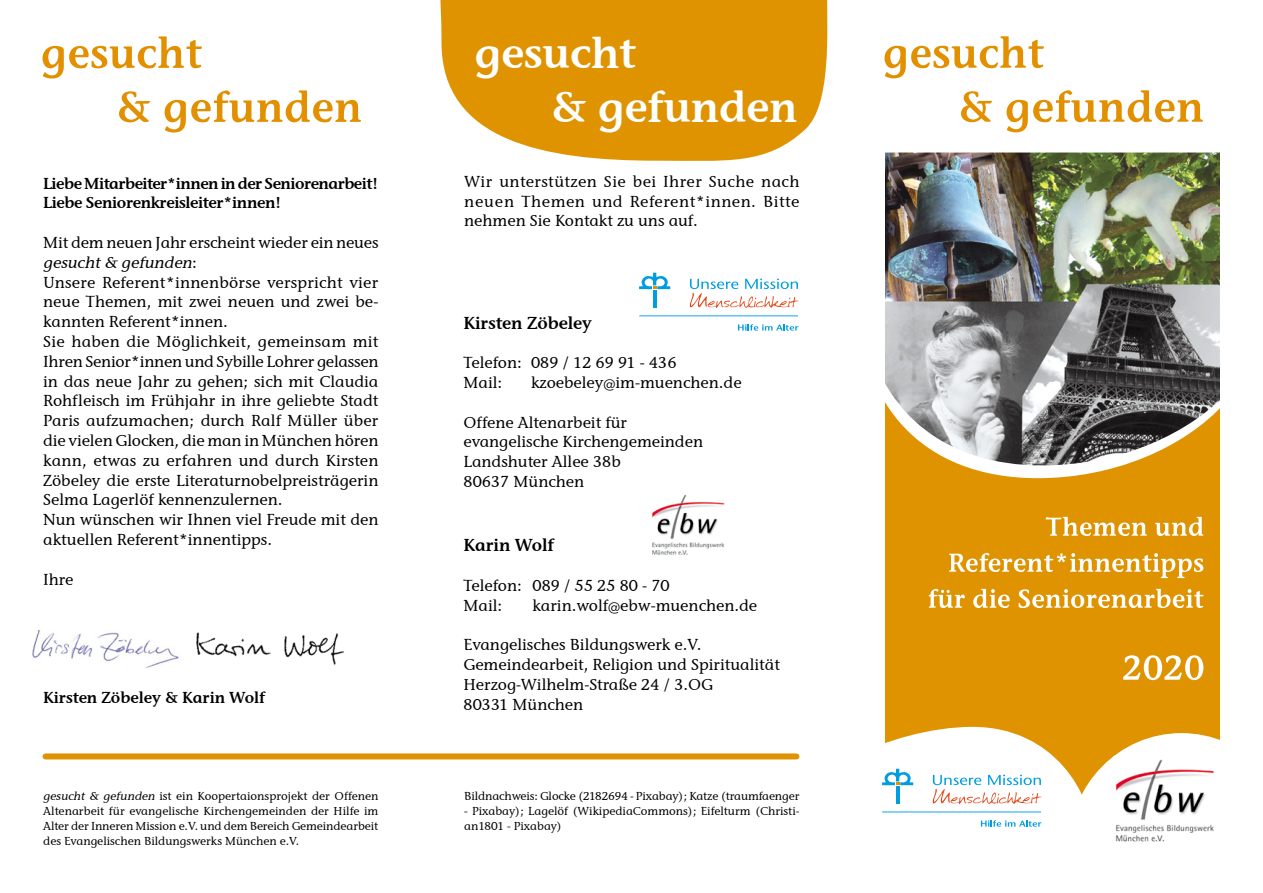
<style>
.page{position:relative;width:1263px;height:893px;background:#fff}
.page>*{position:absolute;margin:0;border:0;box-sizing:border-box;transform-origin:0 0}
.t1{font:600 45px/54px "Stone Infor EF";color:#fff}
.t2{font:600 18px "Stone Infor EF";color:#000}
.t3{font:500 16.5px/19.8px "Stone Infor EF";color:#000}
.t4{font:600 16.5px/19.8px "Stone Infor EF";letter-spacing:-.02em;color:#000}
.t5{font:600 16.5px "Stone Infor EF";color:#000}
.t6{font:500 12px/15px "Stone Infor EF";color:#000;text-align:justify}
.s1{font-style:italic}
</style>
<div class="page">
<svg style="left:440px;top:0;width:388px;height:161px;background:#e29e1a"></svg>
<div style="left:884px;top:217px;width:336px;height:630px;background:#df9300"></div>
<svg style="left:1093px;top:733px;width:127px;height:114px"></svg>
<img style="left:1113px;top:756px;width:105px;height:90px">
<svg style="left:789px;top:727px;width:304px;height:120px;fill:#fff"></svg>
<div style="left:881px;top:769px;width:161px;height:58px;background:#fff"></div>
<svg style="left:981px;top:820px;width:60px;height:7px"></svg>
<hr style="left:882px;top:812px;width:159px;height:1px;background:#009ee0">
<svg style="left:933px;top:775px;width:108px;height:29px"></svg>
<svg style="left:882px;top:769px;width:31px;height:16px"></svg>
<hr style="left:896px;top:786px;width:3px;height:17px;background:#009ee0">
<img style="left:652px;top:495px;width:73px;height:60px">
<svg style="left:738px;top:324px;width:61px;height:7px"></svg>
<hr style="left:639px;top:316px;width:159px;height:1px;background:#009ee0">
<svg style="left:690px;top:279px;width:109px;height:29px"></svg>
<svg style="left:639px;top:273px;width:31px;height:16px"></svg>
<hr style="left:653px;top:290px;width:3px;height:17px;background:#009ee0">
<svg style="left:884px;top:465px;width:239px;height:14px"></svg>
<svg style="left:43px;top:36px;width:159px;height:43px"></svg>
<svg style="left:119px;top:90px;width:242px;height:43px"></svg>
<img style="left:884px;top:153px;width:336px;height:312px">
<div style="left:828px;top:144px;width:56px;height:607px;background:#fff"></div>
<svg style="left:1045px;top:517px;width:158px;height:19px"></svg>
<svg style="left:949px;top:553px;width:254px;height:25px"></svg>
<svg style="left:929px;top:589px;width:274px;height:19px"></svg>
<svg style="left:1123px;top:655px;width:80px;height:25px"></svg>
<img style="left:196px;top:632px;width:148px;height:33px">
<svg style="left:884px;top:36px;width:160px;height:42px"></svg>
<svg style="left:961px;top:90px;width:242px;height:42px"></svg>
<img style="left:32px;top:630px;width:147px;height:38px">
<div style="left:46px;top:753px;width:750px;height:6px;background:#df9300"></div>
<p class="t4" style="left:43px;top:173px;width:337px">Liebe Mitarbeiter*innen in der Seniorenarbeit!<br>Liebe Seniorenkreisleiter*innen!</p>
<p class="t3" style="left:43px;top:233px;width:337px">Mit dem neuen Jahr erscheint wieder ein neues <span class="s1">gesucht&amp; gefunden</span>:<br>Unsere Referent*innenbörse verspricht vier neue Themen, mit zwei neuen und zwei be&shy;kannten Referent*innen.<br>Sie haben die Möglichkeit, gemeinsam mit Ihren Senior*innen und Sybille Lohrer gelassen in das neue Jahr zu gehen; sich mit Claudia Rohfleisch im Frühjahr in ihre geliebte Stadt Paris aufzumachen; durch Ralf Müller über die vielen Glocken, die man in München hören kann, etwas zu erfahren und durch Kirsten Zöbeley die erste Literaturnobelpreisträgerin Selma Lagerlöf kennenzulernen.<br>Nun wünschen wir Ihnen viel Freude mit den aktuellen Referent*innentipps.</p>
<p class="t3" style="left:43px;top:569px;width:32px">Ihre</p>
<p class="t5" style="left:43px;top:688px;width:223px">Kirsten Zöbeley &amp; Karin Wolf</p>
<p class="t6" style="left:43px;top:788px;width:337px"><span class="s1">gesucht &amp; gefunden</span> ist ein Koopertaionsprojekt der Offenen Altenarbeit für evangelische Kirchengemeinden der Hilfe im Alter der Inneren Mission e.V. und dem Bereich Gemeindearbeit des Evangelischen Bildungswerks München e.V.</p>
<h1 class="t1" style="left:551px;top:26px;width:248px;text-indent:-76px">gesucht<br>&amp; gefunden</h1>
<p class="t3" style="left:464px;top:172px;width:337px;text-align:justify">Wir unterstützen Sie bei Ihrer Suche nach neuen Themen und Referent*innen. Bitte nehmen Sie Kontakt zu uns auf.</p>
<p class="t2" style="left:463px;top:312px;width:130px">Kirsten Zöbeley</p>
<p class="t3" style="left:463px;top:353px;width:215px">Telefon: 089 / 12 69 91 - 436<br>Mail:</p>
<p class="t3" style="left:531px;top:373px;width:212px">kzoebeley@im-muenchen.de</p>
<p class="t3" style="left:463px;top:412px;width:241px">Offene Altenarbeit für evangelische Kirchengemeinden<br>Landshuter Allee 38b<br>80637 München</p>
<p class="t2" style="left:463px;top:535px;width:92px">Karin Wolf</p>
<p class="t3" style="left:463px;top:575px;width:208px">Telefon: 089 / 55 25 80 - 70<br>Mail:</p>
<p class="t3" style="left:532px;top:595px;width:226px">karin.wolf@ebw-muenchen.de</p>
<p class="t3" style="left:463px;top:635px;width:318px">Evangelisches Bildungswerk e.V.<br>Gemeindearbeit, Religion und Spiritualität<br>Herzog-Wilhelm-Straße 24 / 3.OG<br>80331 München</p>
<p class="t6" style="left:464px;top:788px;width:337px">Bildnachweis: Glocke (2182694 - Pixabay); Katze (traumfaenger</p>
<p class="t6" style="left:464px;top:803px;width:337px">- Pixabay); Lagelöf (WikipediaCommons); Eifelturm (Christi&shy;an1801 - Pixabay)</p>
</div>
